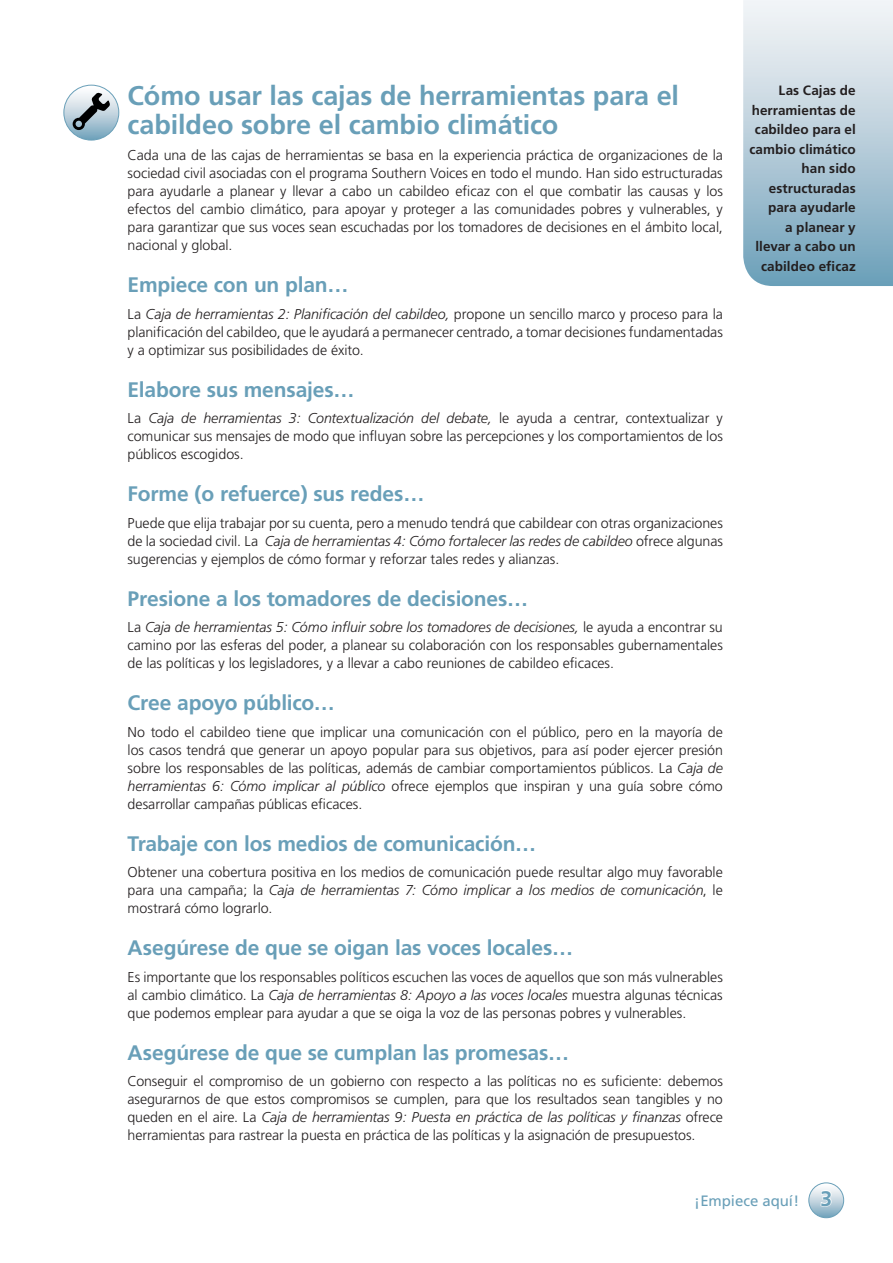
<style>
.page{position:relative;width:893px;height:1263px;background:#fff}
.page>*{position:absolute;margin:0;border:0;box-sizing:border-box;transform-origin:0 0}
.t1{font:700 27px/28.5px "Frutiger";letter-spacing:-.005em;color:#699fb8}
.t2{font:700 21px "Frutiger";letter-spacing:-.01em;color:#699fb8}
.t3{font:15px "Frutiger";letter-spacing:-.005em;color:#699fb8}
.t4{font:300 14.25px/18px "Frutiger";letter-spacing:-.005em;color:#231f20;text-align:justify}
.t5{font:700 13.5px/19.5px "Frutiger";letter-spacing:.005em;color:#231f20;text-align:right}
.s1{font-style:italic}
.s2{font-weight:700;font-size:21px}
</style>
<div class="page">
<svg style="left:809px;top:1183px;width:35px;height:35px"></svg>
<div style="left:809px;top:1183px;width:35px;height:35px;border:1px solid #699fb8;border-radius:50%"></div>
<svg style="left:819px;top:1189px;width:13px;height:18px"></svg>
<svg style="left:64px;top:85px;width:55px;height:55px"></svg>
<div style="left:64px;top:85px;width:55px;height:55px;border:1px solid #699fb8;border-radius:50%"></div>
<svg style="left:73px;top:93px;width:37px;height:37px"></svg>
<svg style="left:743px;top:0;width:150px;height:286px;background:#b6cdda"></svg>
<h1 class="t1" style="left:128px;top:82px;width:553px">Cómo usar las cajas de herramientas para el cabildeo sobre el cambio climático</h1>
<p class="t4" style="left:128px;top:147px;width:597px">Cada una de las cajas de herramientas se basa en la experiencia práctica de organizaciones de la sociedad civil asociadas con el programa Southern Voices en todo el mundo. Han sido estructuradas para ayudarle a planear y llevar a cabo un cabildeo eficaz con el que combatir las causas y los efectos del cambio climático, para apoyar y proteger a las comunidades pobres y vulnerables, y para garantizar que sus voces sean escuchadas por los tomadores de decisiones en el ámbito local, nacional y global.</p>
<h2 class="t2" style="left:128px;top:273px;width:222px">Empiece con un plan…</h2>
<p class="t4" style="left:128px;top:305px;width:597px">La <span class="s1">Caja de herramientas 2: Planificación del cabildeo,</span> propone un sencillo marco y proceso para la planificación del cabildeo, que le ayudará a permanecer centrado, a tomar decisiones fundamentadas y a optimizar sus posibilidades de éxito.</p>
<h2 class="t2" style="left:128px;top:377px;width:228px">Elabore sus mensajes…</h2>
<p class="t4" style="left:128px;top:410px;width:597px">La <span class="s1">Caja de herramientas 3: Contextualización del debate,</span> le ayuda a centrar, contextualizar y comunicar sus mensajes de modo que influyan sobre las percepciones y los comportamientos de los públicos escogidos.</p>
<h2 class="t2" style="left:128px;top:482px;width:298px">Forme (o refuerce) sus redes…</h2>
<p class="t4" style="left:128px;top:514px;width:597px">Puede que elija trabajar por su cuenta, pero a menudo tendrá que cabildear con otras organizaciones de la sociedad civil. La <span class="s1">Caja de herramientas 4: Cómo fortalecer las redes de cabildeo</span> ofrece algunas sugerencias y ejemplos de cómo formar y reforzar tales redes y alianzas.</p>
<h2 class="t2" style="left:128px;top:586px;width:402px">Presione a los tomadores de decisiones…</h2>
<p class="t4" style="left:128px;top:619px;width:597px">La <span class="s1">Caja de herramientas 5: Cómo influir sobre los tomadores de decisiones,</span> le ayuda a encontrar su camino por las esferas del poder, a planear su colaboración con los responsables gubernamentales de las políticas y los legisladores, y a llevar a cabo reuniones de cabildeo eficaces.</p>
<h2 class="t2" style="left:128px;top:691px;width:209px">Cree apoyo público…</h2>
<p class="t4" style="left:128px;top:723px;width:597px">No todo el cabildeo tiene que implicar una comunicación con el público, pero en la mayoría de los casos tendrá que generar un apoyo popular para sus objetivos, para así poder ejercer presión sobre los responsables de las políticas, además de cambiar comportamientos públicos. La <span class="s1">Caja de herramientas 6: Cómo implicar al público</span> ofrece ejemplos que inspiran y una guía sobre cómo desarrollar campañas públicas eficaces.</p>
<h2 class="t2" style="left:128px;top:831px;width:410px">Trabaje con los medios de comunicación…</h2>
<p class="t4" style="left:128px;top:864px;width:597px">Obtener una cobertura positiva en los medios de comunicación puede resultar algo muy favorable para una campaña; la <span class="s1">Caja de herramientas 7: Cómo implicar a los medios de comunicación</span>, le mostrará cómo lograrlo.</p>
<h2 class="t2" style="left:128px;top:936px;width:447px">Asegúrese de que se oigan las voces locales…</h2>
<p class="t4" style="left:128px;top:968px;width:597px">Es importante que los responsables políticos escuchen las voces de aquellos que son más vulnerables al cambio climático. La <span class="s1">Caja de herramientas 8: Apoyo a las voces locales</span> muestra algunas técnicas que podemos emplear para ayudar a que se oiga la voz de las personas pobres y vulnerables.</p>
<h2 class="t2" style="left:128px;top:1040px;width:443px">Asegúrese de que se cumplan las promesas…</h2>
<p class="t4" style="left:128px;top:1073px;width:597px">Conseguir el compromiso de un gobierno con respecto a las políticas no es suficiente: debemos asegurarnos de que estos compromisos se cumplen, para que los resultados sean tangibles y no queden en el aire. La <span class="s1">Caja de herramientas 9: Puesta en práctica de las políticas y finanzas</span> ofrece herramientas para rastrear la puesta en práctica de las políticas y la asignación de presupuestos.</p>
<p class="t5" style="left:749px;top:81px;width:108px">Las Cajas de herramientas de cabildeo para el cambio climático han sido estructuradas para ayudarle<br>a planear y llevar a cabo un cabildeo eficaz</p>
<p class="t3" style="left:694px;top:1192px;width:139px">¡Empiece aquí! <span class="s2">3</span></p>
</div>
